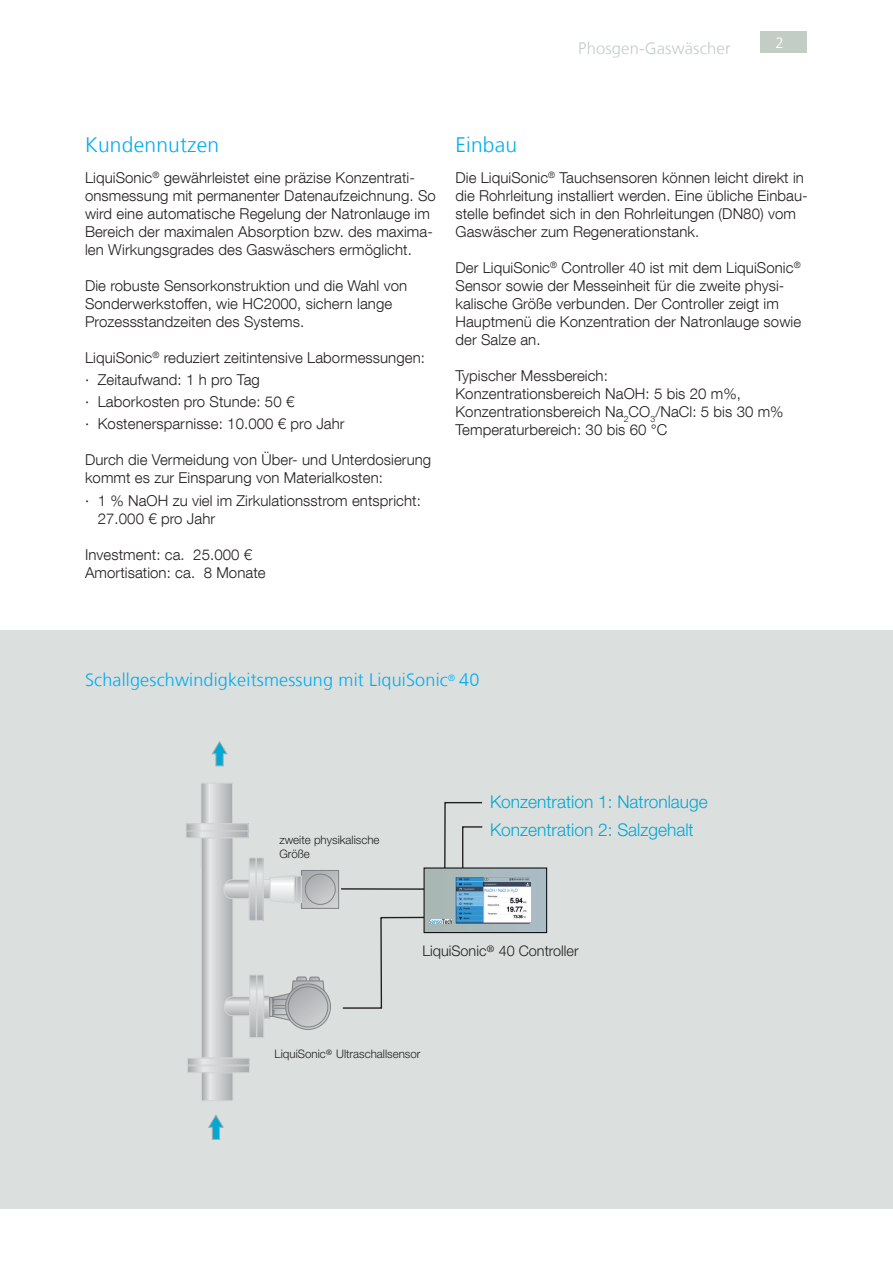
<style>
.page{position:relative;width:893px;height:1263px;background:#fff}
.page>*{position:absolute;margin:0;border:0;box-sizing:border-box;transform-origin:0 0}
.Überschrift_1{font:300 21px "Frutiger LT Com";letter-spacing:.01em;color:#00aeef}
.Überschrift_5{font:300 18px "Frutiger LT Com";letter-spacing:.01em;color:#00aeef}
.t1{font:300 17.55px/28.5px "Helvetica Neue LT Com";color:#00a8d3}
.t2{font:300 16.5px "Frutiger LT Com";letter-spacing:.01em;color:#c2cdc6}
.Absatz_1{font:300 15px/18px "Helvetica Neue LT Com";letter-spacing:.005em;color:#231f20}
.Bilduntertitel__Abst{font:300 15px/18px "Helvetica Neue LT Com";letter-spacing:.005em;color:#231f20}
.t3{font:300 15px "Frutiger LT Com";color:#fff}
.t4{font:300 14.7px "Helvetica Neue LT Com";color:#231f20}
.t5{font:300 11.7px/13.8px "Helvetica Neue LT Com";color:#231f20}
.s1{font-family:"Adobe Caslon Pro";font-weight:400}
</style>
<div class="page">
<div style="left:760px;top:32px;width:47px;height:21px;background:#c2cdc6"></div>
<div style="left:0;top:630px;width:893px;height:578px;background:#dbdfde"></div>
<svg style="left:203px;top:785px;width:28px;height:39px"></svg>
<div style="left:201px;top:783px;width:32px;height:85px;border:1px solid #d1d3d4"></div>
<svg style="left:265px;top:997px;width:2px;height:19px"></svg>
<div style="left:263px;top:995px;width:6px;height:23px;border:1px solid #d1d3d4"></div>
<div style="left:270px;top:997px;width:3px;height:19px;border:1px solid #808285"></div>
<svg style="left:265px;top:886px;width:4px;height:11px"></svg>
<div style="left:263px;top:879px;width:8px;height:20px;border:1px solid #d1d3d4"></div>
<svg style="left:286px;top:984px;width:44px;height:45px"></svg>
<div style="left:285px;top:984px;width:46px;height:45px;border:1px solid #808285;border-radius:50%"></div>
<svg style="left:288px;top:987px;width:40px;height:40px"></svg>
<div style="left:288px;top:987px;width:40px;height:40px;border:1px solid #808285;border-radius:50%"></div>
<svg style="left:272px;top:977px;width:52px;height:43px"></svg>
<svg style="left:188px;top:826px;width:58px;height:3px"></svg>
<div style="left:186px;top:824px;width:62px;height:7px;border:1px solid #d1d3d4"></div>
<svg style="left:203px;top:840px;width:28px;height:216px"></svg>
<div style="left:201px;top:838px;width:32px;height:220px;border:1px solid #d1d3d4"></div>
<svg style="left:188px;top:833px;width:58px;height:3px"></svg>
<div style="left:186px;top:831px;width:62px;height:7px;border:1px solid #d1d3d4"></div>
<svg style="left:258px;top:860px;width:3px;height:58px"></svg>
<div style="left:256px;top:858px;width:7px;height:62px;border:1px solid #d1d3d4"></div>
<svg style="left:251px;top:860px;width:3px;height:58px"></svg>
<div style="left:249px;top:858px;width:7px;height:62px;border:1px solid #d1d3d4"></div>
<svg style="left:220px;top:879px;width:29px;height:20px"></svg>
<div style="left:294px;top:877px;width:3px;height:24px;border:1px solid #d1d3d4"></div>
<svg style="left:303px;top:872px;width:34px;height:34px"></svg>
<div style="left:301px;top:870px;width:38px;height:38px;border:1px solid #808285"></div>
<svg style="left:270px;top:875px;width:25px;height:28px"></svg>
<svg style="left:305px;top:874px;width:30px;height:30px"></svg>
<div style="left:305px;top:874px;width:30px;height:30px;border:1px solid #808285;border-radius:50%"></div>
<svg style="left:259px;top:977px;width:3px;height:59px"></svg>
<div style="left:257px;top:975px;width:7px;height:63px;border:1px solid #d1d3d4"></div>
<div style="left:249px;top:998px;width:8px;height:16px;border:1px solid #d1d3d4"></div>
<svg style="left:252px;top:977px;width:2px;height:59px"></svg>
<div style="left:250px;top:975px;width:6px;height:63px;border:1px solid #d1d3d4"></div>
<svg style="left:221px;top:996px;width:29px;height:20px"></svg>
<svg style="left:189px;top:1060px;width:58px;height:3px"></svg>
<div style="left:187px;top:1058px;width:62px;height:7px;border:1px solid #d1d3d4"></div>
<svg style="left:299px;top:878px;width:1px;height:23px"></svg>
<div style="left:297px;top:876px;width:5px;height:27px;border:1px solid #d1d3d4"></div>
<svg style="left:189px;top:1068px;width:59px;height:3px"></svg>
<div style="left:187px;top:1066px;width:63px;height:7px;border:1px solid #d1d3d4"></div>
<svg style="left:203px;top:1075px;width:28px;height:24px"></svg>
<div style="left:201px;top:1073px;width:32px;height:28px;border:1px solid #d1d3d4"></div>
<svg style="left:341px;top:802px;width:143px;height:207px"></svg>
<svg style="left:208px;top:1114px;width:16px;height:26px"></svg>
<svg style="left:212px;top:741px;width:16px;height:25px"></svg>
<div style="left:424px;top:868px;width:123px;height:64px;background:linear-gradient(to right,#aab7b2,#aabcc5)"></div>
<div style="left:424px;top:868px;width:123px;height:65px;border:1px solid #000005"></div>
<svg style="left:456px;top:877px;width:73px;height:1px"></svg>
<img style="left:430px;top:920px;width:21px;height:3px">
<img style="left:456px;top:878px;width:75px;height:45px">
<p class="t2" style="left:578px;top:39px;width:154px">Phosgen-Gaswäscher</p>
<p class="t3" style="left:775px;top:34px;width:10px">2</p>
<p class="Überschrift_1" style="left:85px;top:132px;width:136px">Kundennutzen</p>
<p class="Absatz_1" style="left:85px;top:168px;width:352px">LiquiSonic<sup>®</sup> gewährleistet eine präzise Konzentrati&shy;onsmessung mit permanenter Datenaufzeichnung. So wird eine automatische Regelung der Natronlauge im Bereich der maximalen Absorption bzw. des maxima&shy;len Wirkungsgrades des Gaswäschers ermöglicht.</p>
<p class="Absatz_1" style="left:85px;top:276px;width:324px">Die robuste Sensorkonstruktion und die Wahl von<br>Sonderwerkstoffen, wie HC2000, sichern lange<br>Prozessstandzeiten des Systems.</p>
<p class="Absatz_1" style="left:85px;top:348px;width:341px">LiquiSonic<sup>®</sup> reduziert zeitintensive Labormessungen:</p>
<p class="Absatz_1" style="left:85px;top:370px;width:176px">· Zeitaufwand: 1 h pro Tag</p>
<p class="Absatz_1" style="left:85px;top:392px;width:211px">· Laborkosten pro Stunde: 50 €</p>
<p class="Absatz_1" style="left:85px;top:415px;width:261px">· Kostenersparnisse: 10.000 € pro Jahr</p>
<p class="Absatz_1" style="left:85px;top:451px;width:348px">Durch die Vermeidung von Über- und Unterdosierung kommt es zur Einsparung von Materialkosten:</p>
<p class="Absatz_1" style="left:98px;top:491px;width:325px;text-indent:-13px">· 1 % NaOH zu viel im Zirkulationsstrom entspricht:<br>27.000 € pro Jahr</p>
<p class="Absatz_1" style="left:85px;top:545px;width:169px">Investment: ca. 25.000 €</p>
<p class="Absatz_1" style="left:85px;top:563px;width:182px">Amortisation: ca. 8 Monate</p>
<p class="Überschrift_1" style="left:455px;top:132px;width:63px">Einbau</p>
<p class="Bilduntertitel__Abst" style="left:455px;top:168px;width:354px">Die LiquiSonic<sup>®</sup> Tauchsensoren können leicht direkt in die Rohrleitung installiert werden. Eine übliche Einbau&shy;stelle befindet sich in den Rohrleitungen (DN80) vom Gaswäscher zum Regenerationstank.</p>
<p class="Absatz_1" style="left:455px;top:258px;width:347px">Der LiquiSonic<sup>®</sup> Controller 40 ist mit dem LiquiSonic<sup>® </sup>Sensor sowie der Messeinheit für die zweite physi&shy;kalische Größe verbunden. Der Controller zeigt im Hauptmenü die Konzentration der Natronlauge sowie der Salze an.</p>
<p class="Absatz_1" style="left:455px;top:366px;width:154px">Typischer Messbereich:</p>
<p class="Bilduntertitel__Abst" style="left:455px;top:384px;width:287px">Konzentrationsbereich NaOH: 5 bis 20 m%,</p>
<p class="Bilduntertitel__Abst" style="left:455px;top:402px;width:330px">Konzentrationsbereich Na<sub>2</sub>CO<sub>3</sub>/NaCl: 5 bis 30 m%</p>
<p class="Bilduntertitel__Abst" style="left:455px;top:420px;width:213px">Temperaturbereich: 30 bis 60 °C</p>
<p class="Überschrift_5" style="left:85px;top:669px;width:396px">Schallgeschwindigkeitsmessung mit LiquiSonic<sup>®</sup> 40</p>
<p class="t5" style="left:279px;top:834px;width:102px">zweite physikalische<br>Größe</p>
<p class="t1" style="left:490px;top:789px;width:219px">Konzentration 1: Natronlauge<br>Konzentration 2: Salzgehalt</p>
<p class="t4" style="left:422px;top:945px;width:158px">LiquiSonic<span class="s1">®</span> 40 Controller</p>
<p class="t5" style="left:275px;top:1048px;width:147px">LiquiSonic<span class="s1">®</span> Ultraschallsensor</p>
</div>
